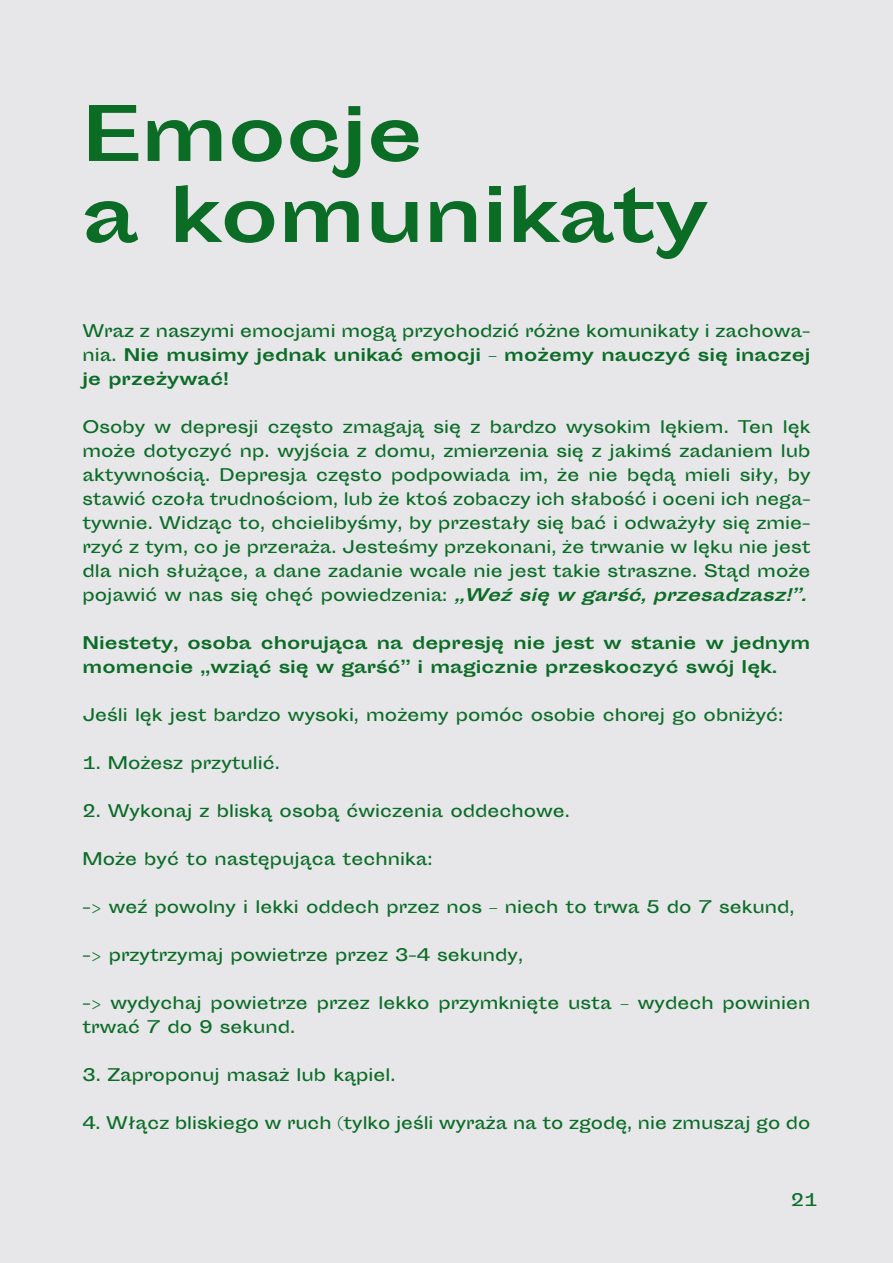
<style>
.page{position:relative;width:893px;height:1263px;background:#e7e7ea}
.page>*{position:absolute;margin:0;border:0;box-sizing:border-box;transform-origin:0 0}
.Tytuły{font:700 72px "Sporting Grotesque";color:#0b6c26}
.t1{font:16.5px/24px "Sporting Grotesque";color:#0b6c26}
.t2{font:700 16.5px/24px "Sporting Grotesque";color:#0b6c26}
.s1{font-weight:700}
.s2{font-weight:700;font-style:italic}
</style>
<div class="page">
<p class="Tytuły" style="left:82px;top:94px;width:342px">Emocje</p>
<p class="Tytuły" style="left:82px;top:175px;width:627px">a komunikaty</p>
<p class="t1" style="left:82px;top:319px;width:729px;text-align:justify">Wraz z naszymi emocjami mogą przychodzić różne komunikaty i zachowa&shy;nia. <span class="s1">Nie musimy jednak unikać emocji – możemy nauczyć się inaczej je przeżywać!</span></p>
<p class="t1" style="left:82px;top:415px;width:732px">Osoby w depresji często zmagają się z bardzo wysokim lękiem. Ten lęk może dotyczyć np. wyjścia z domu, zmierzenia się z jakimś zadaniem lub aktywnością. Depresja często podpowiada im, że nie będą mieli siły, by stawić czoła trudnościom, lub że ktoś zobaczy ich słabość i oceni ich nega&shy;tywnie. Widząc to, chcielibyśmy, by przestały się bać i odważyły się zmie&shy;rzyć z tym, co je przeraża. Jesteśmy przekonani, że trwanie w lęku nie jest dla nich służące, a dane zadanie wcale nie jest takie straszne. Stąd może pojawić w nas się chęć powiedzenia: <span class="s2">„Weźsię wgarść,przesadzasz!”.</span></p>
<p class="t2" style="left:82px;top:631px;width:729px">Niestety, osoba chorująca na depresję nie jest w stanie w jednym momencie „wziąć się w garść” i magicznie przeskoczyć swój lęk.</p>
<p class="t1" style="left:82px;top:703px;width:702px">Jeśli lęk jest bardzo wysoki, możemy pomóc osobie chorej go obniżyć:</p>
<p class="t1" style="left:82px;top:751px;width:199px">1. Możesz przytulić.</p>
<p class="t1" style="left:82px;top:799px;width:489px">2. Wykonaj z bliską osobą ćwiczenia oddechowe.</p>
<p class="t1" style="left:82px;top:847px;width:352px">Może być to następująca technika:</p>
<p class="t1" style="left:82px;top:895px;width:714px">-&gt; weź powolny i lekki oddech przez nos – niech to trwa 5 do 7 sekund,</p>
<p class="t1" style="left:82px;top:943px;width:442px">-&gt; przytrzymaj powietrze przez 3-4 sekundy,</p>
<p class="t1" style="left:82px;top:991px;width:729px">-&gt; wydychaj powietrze przez lekko przymknięte usta – wydech powinien trwać 7 do 9 sekund.</p>
<p class="t1" style="left:82px;top:1063px;width:315px">3. Zaproponuj masaż lub kąpiel.</p>
<p class="t1" style="left:82px;top:1111px;width:729px">4. Włącz bliskiego w ruch (tylko jeśli wyraża na to zgodę, nie zmuszaj go do</p>
<p class="t1" style="left:791px;top:1188px;width:28px">21</p>
</div>
